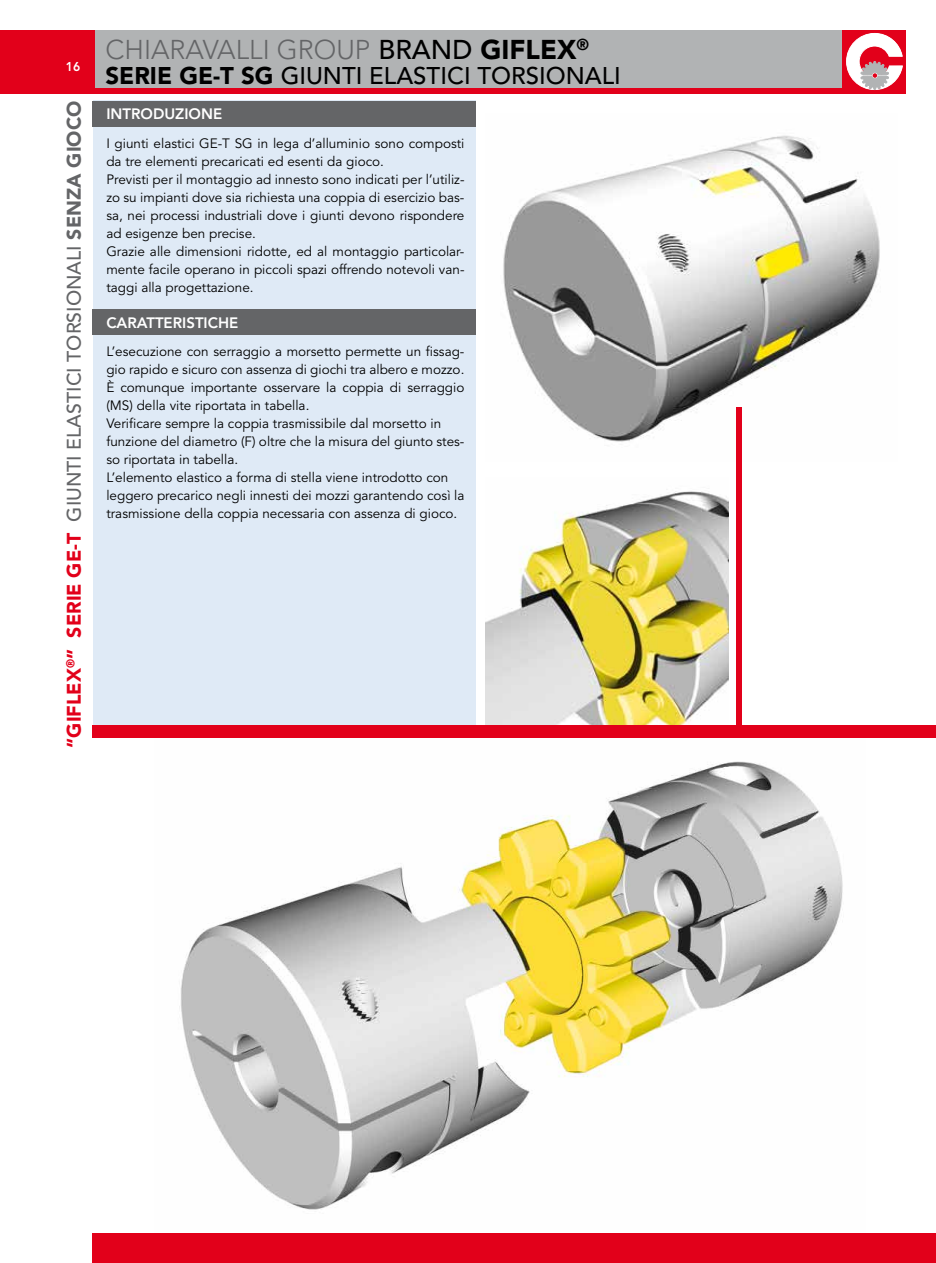
<style>
.page{position:relative;width:936px;height:1263px;background:#fff}
.page>*{position:absolute;margin:0;border:0;box-sizing:border-box;transform-origin:0 0}
.t1{font:300 27px "Avenir LT Std";color:#646567}
.t2{font:500 24px "Avenir LT Std";color:#000}
.t3{font:500 19.5px "Avenir LT Std";color:#646567}
.t4{font:800 15px "Avenir LT Std";color:#fff}
.t5{font:13.5px/18px "Avenir LT Std";color:#000}
.t6{font:800 12.75px "Avenir LT Std";color:#fff;scale:.95 1}
.s1{font-weight:900;color:#e2001a}
.s2{font-weight:900}
.s3{font-weight:500;color:#000}
.s4{font-weight:900;color:#000}
</style>
<div class="page">
<img style="left:154px;top:737px;width:711px;height:473px">
<div style="left:93px;top:101px;width:382px;height:626px;background:#dfeaf6"></div>
<div style="left:95px;top:30px;width:811px;height:64px;background:#b1b3b4"></div>
<div style="left:842px;top:30px;width:64px;height:64px;background:#e2001a"></div>
<svg style="left:846px;top:33px;width:57px;height:57px"></svg>
<div style="left:94px;top:88px;width:749px;height:6px;background:#e2001a"></div>
<div style="left:92px;top:1233px;width:843px;height:30px;background:#e2001a"></div>
<div style="left:0;top:30px;width:95px;height:64px;background:#e2001a"></div>
<div style="left:92px;top:101px;width:383px;height:25px;background:#646567"></div>
<div style="left:92px;top:309px;width:383px;height:26px;background:#646567"></div>
<img style="left:503px;top:135px;width:377px;height:327px">
<img style="left:485px;top:491px;width:243px;height:234px">
<div style="left:736px;top:407px;width:5px;height:319px;background:#e2001a"></div>
<div style="left:92px;top:725px;width:843px;height:12px;background:#e2001a"></div>
<p class="t6" style="left:66px;top:59px;width:17px">16</p>
<h3 class="t3" style="left:63px;top:748px;width:648px;rotate:-90deg"><span class="s1">“GIFLEX</span><sup>®</sup><span class="s1">” SERIE GE-T</span> GIUNTI ELASTICI TORSIONALI <span class="s2">SENZA GIOCO</span></h3>
<h1 class="t1" style="left:105px;top:34px;width:485px">CHIARAVALLI GROUP <span class="s3">BRAND</span> <span class="s4">GIFLEX</span><sup>®</sup></h1>
<h2 class="t2" style="left:105px;top:62px;width:517px"><span class="s2">SERIE GE-T SG</span> GIUNTI ELASTICI TORSIONALI</h2>
<p class="t4" style="left:106px;top:105px;width:117px">INTRODUZIONE</p>
<p class="t5" style="left:106px;top:134px;width:359px">I giunti elastici GE-T SG in lega d’alluminio sono composti da tre elementi precaricati ed esenti da gioco.<br>Previsti per il montaggio ad innesto sono indicati per l’utiliz&shy;zo su impianti dove sia richiesta una coppia di esercizio bas&shy;sa, nei processi industriali dove i giunti devono rispondere ad esigenze ben precise.<br>Grazie alle dimensioni ridotte, ed al montaggio particolar&shy;mente facile operano in piccoli spazi offrendo notevoli van&shy;taggi alla progettazione.</p>
<p class="t4" style="left:106px;top:313px;width:133px">CARATTERISTICHE</p>
<p class="t5" style="left:106px;top:343px;width:359px">L’esecuzione con serraggio a morsetto permette un fissag&shy;gio rapido e sicuro con assenza di giochi tra albero e mozzo.<br>È comunque importante osservare la coppia di serraggio (MS) della vite riportata in tabella.<br>Verificare sempre la coppia trasmissibile dal morsetto in funzione del diametro (F) oltre che la misura del giunto stes&shy;so riportata in tabella.<br>L’elemento elastico a forma di stella viene introdotto con leggero precarico negli innesti dei mozzi garantendo così la trasmissione della coppia necessaria con assenza di gioco.</p>
</div>
